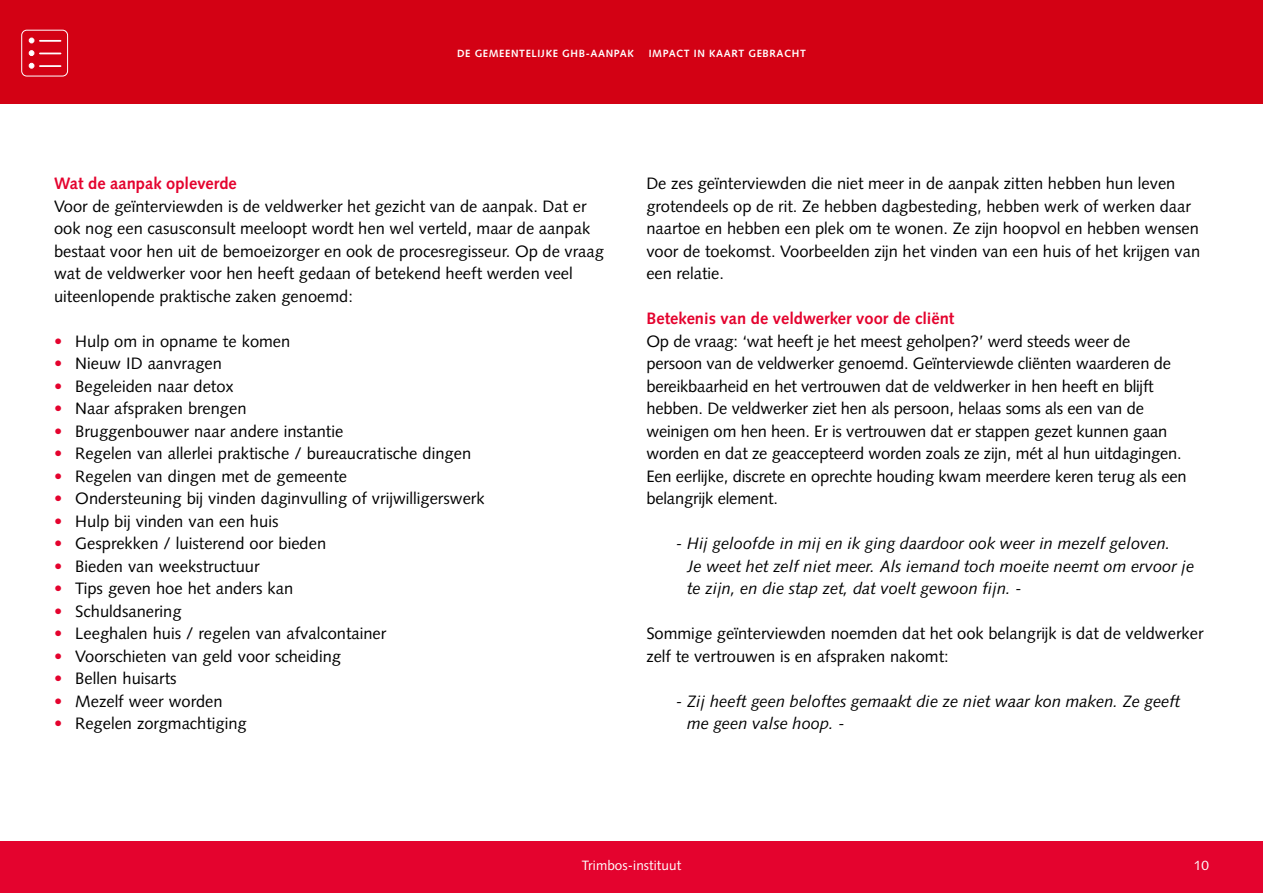
<style>
.page{position:relative;width:1263px;height:893px;background:#fff}
.page>*{position:absolute;margin:0;border:0;box-sizing:border-box;transform-origin:0 0}
.t1{font:16.5px/22.5px "Syntax LT Pro";color:#000}
.t2{font:italic 16.5px/22.5px "Syntax LT Pro";color:#000}
.t3{font:700 16.5px "Syntax LT Pro";color:#e4032e}
.t4{font:13.5px "Syntax LT Pro";letter-spacing:.005em;color:#fff}
.t5{font:700 10.5px "Syntax LT Pro";letter-spacing:.06em;color:#fff}
.s1{color:#e4032e}
</style>
<div class="page">
<div style="left:0;top:0;width:1263px;height:104px;background:#d30114"></div>
<div style="left:0;top:841px;width:1263px;height:52px;background:#e4032e"></div>
<div style="left:21px;top:30px;width:47px;height:47px;border:1px solid #fff;border-radius:5px"></div>
<svg style="left:29px;top:38px;width:5px;height:5px"></svg>
<hr style="left:40px;top:40px;width:21px;height:2px;background:#fff">
<svg style="left:29px;top:50px;width:5px;height:6px"></svg>
<svg style="left:40px;top:53px;width:21px;height:1px"></svg>
<svg style="left:29px;top:63px;width:5px;height:6px"></svg>
<hr style="left:40px;top:65px;width:21px;height:2px;background:#fff">
<p class="t5" style="left:457px;top:47px;width:178px">DE GEMEENTELIJKE GHB-AANPAK</p>
<p class="t5" style="left:649px;top:47px;width:159px">IMPACT IN KAART GEBRACHT</p>
<p class="t3" style="left:54px;top:174px;width:184px">Wat de aanpak opleverde</p>
<p class="t1" style="left:54px;top:195px;width:551px">Voor de geïnterviewden is de veldwerker het gezicht van de aanpak. Dat er ook nog een casusconsult meeloopt wordt hen wel verteld, maar de aanpak bestaat voor hen uit de bemoeizorger en ook de procesregisseur. Op de vraag wat de veldwerker voor hen heeft gedaan of betekend heeft werden veel uiteenlopende praktische zaken genoemd:</p>
<p class="t1" style="left:54px;top:330px;width:238px"><span class="s1">•</span> Hulp om in opname te komen</p>
<p class="t1" style="left:54px;top:352px;width:169px"><span class="s1">•</span> Nieuw ID aanvragen</p>
<p class="t1" style="left:54px;top:375px;width:181px"><span class="s1">•</span> Begeleiden naar detox</p>
<p class="t1" style="left:54px;top:397px;width:194px"><span class="s1">•</span> Naar afspraken brengen</p>
<p class="t1" style="left:54px;top:420px;width:291px"><span class="s1">•</span> Bruggenbouwer naar andere instantie</p>
<p class="t1" style="left:54px;top:442px;width:419px"><span class="s1">•</span> Regelen van allerlei praktische / bureaucratische dingen</p>
<p class="t1" style="left:54px;top:465px;width:295px"><span class="s1">•</span> Regelen van dingen met de gemeente</p>
<p class="t1" style="left:54px;top:487px;width:432px"><span class="s1">•</span> Ondersteuning bij vinden daginvulling of vrijwilligerswerk</p>
<p class="t1" style="left:54px;top:510px;width:226px"><span class="s1">•</span> Hulp bij vinden van een huis</p>
<p class="t1" style="left:54px;top:532px;width:274px"><span class="s1">•</span> Gesprekken / luisterend oor bieden</p>
<p class="t1" style="left:54px;top:555px;width:207px"><span class="s1">•</span> Bieden van weekstructuur</p>
<p class="t1" style="left:54px;top:577px;width:241px"><span class="s1">•</span> Tips geven hoe het anders kan</p>
<p class="t1" style="left:54px;top:600px;width:129px"><span class="s1">•</span> Schuldsanering</p>
<p class="t1" style="left:54px;top:622px;width:334px"><span class="s1">•</span> Leeghalen huis / regelen van afvalcontainer</p>
<p class="t1" style="left:54px;top:645px;width:289px"><span class="s1">•</span> Voorschieten van geld voor scheiding</p>
<p class="t1" style="left:54px;top:667px;width:124px"><span class="s1">•</span> Bellen huisarts</p>
<p class="t1" style="left:54px;top:690px;width:170px"><span class="s1">•</span> Mezelf weer worden</p>
<p class="t1" style="left:54px;top:712px;width:194px"><span class="s1">•</span> Regelen zorgmachtiging</p>
<p class="t1" style="left:646px;top:172px;width:555px">De zes geïnterviewden die niet meer in de aanpak zitten hebben hun leven grotendeels op de rit. Ze hebben dagbesteding, hebben werk of werken daar naartoe en hebben een plek om te wonen. Ze zijn hoopvol en hebben wensen voor de toekomst. Voorbeelden zijn het vinden van een huis of het krijgen van een relatie.</p>
<p class="t3" style="left:646px;top:309px;width:310px">Betekenis van de veldwerker voor de cliënt</p>
<p class="t1" style="left:646px;top:330px;width:542px">Op de vraag: ‘wat heeft je het meest geholpen?’ werd steeds weer de persoon van de veldwerker genoemd. Geïnterviewde cliënten waarderen de bereikbaarheid en het vertrouwen dat de veldwerker in hen heeft en blijft hebben. De veldwerker ziet hen als persoon, helaas soms als een van de weinigen om hen heen. Er is vertrouwen dat er stappen gezet kunnen gaan worden en dat ze geaccepteerd worden zoals ze zijn, mét al hun uitdagingen.<br>Een eerlijke, discrete en oprechte houding kwam meerdere keren terug als een belangrijk element.</p>
<p class="t2" style="left:687px;top:532px;width:509px;text-indent:-11px">- Hij geloofde in mij en ik ging daardoor ook weer in mezelf geloven.<br>Je weet het zelf niet meer. Als iemand toch moeite neemt om ervoor je te zijn, en die stap zet, dat voelt gewoon fijn. -</p>
<p class="t1" style="left:646px;top:622px;width:559px">Sommige geïnterviewden noemden dat het ook belangrijk is dat de veldwerker zelf te vertrouwen is en afspraken nakomt:</p>
<p class="t2" style="left:687px;top:690px;width:495px;text-indent:-11px">- Zij heeft geen beloftes gemaakt die ze niet waar kon maken. Ze geeft me geen valse hoop. -</p>
<p class="t4" style="left:582px;top:857px;width:101px">Trimbos-instituut</p>
<p class="t4" style="left:1194px;top:857px;width:17px">10</p>
</div>
